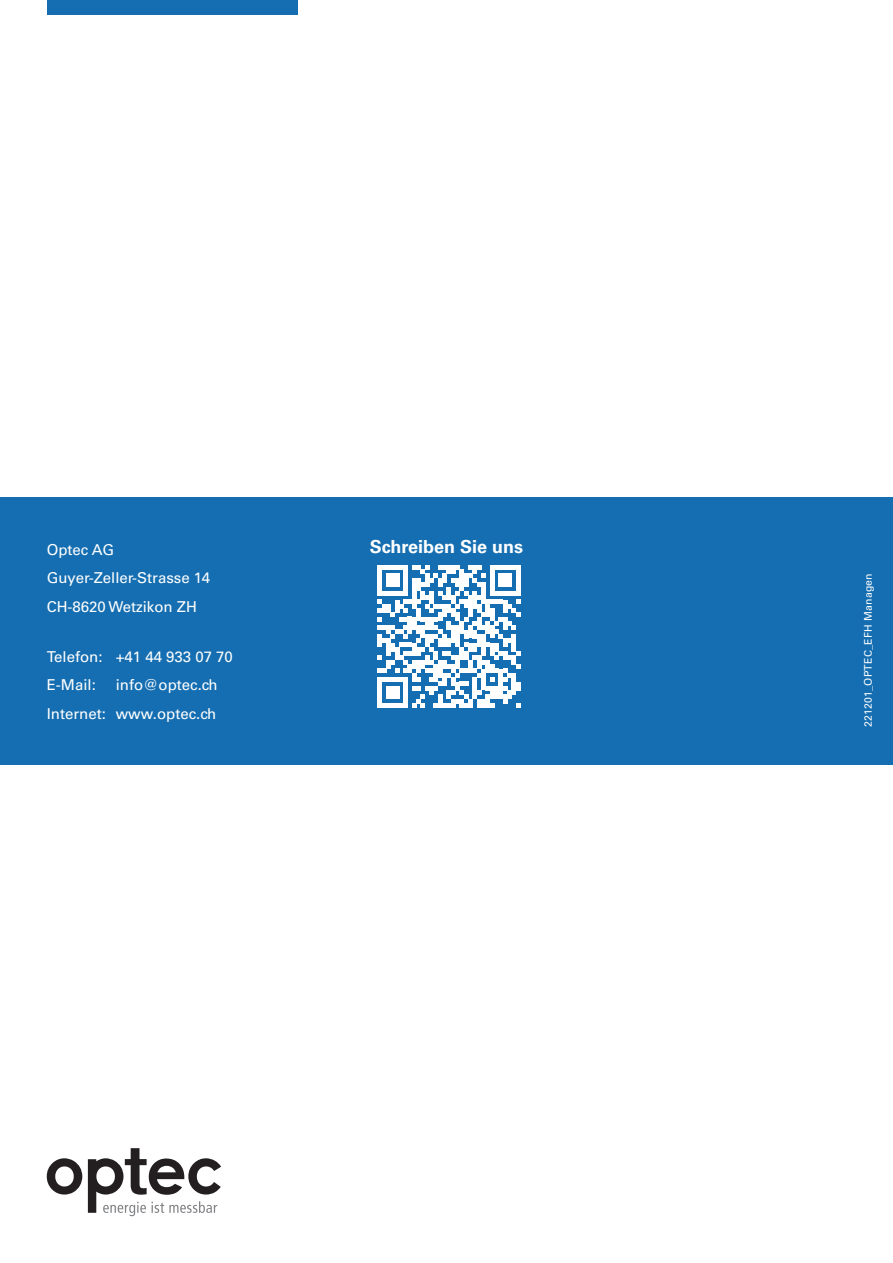
<style>
.page{position:relative;width:893px;height:1263px;background:#fff}
.page>*{position:absolute;margin:0;border:0;box-sizing:border-box;transform-origin:0 0}
.t1{font:700 18px "Univers LT Std";color:#fff}
.t2{font:15px/28.5px "Univers LT Std";color:#fff}
.t3{font:10.5px "Univers LT Std";letter-spacing:.02em;color:#fff}
</style>
<div class="page">
<div style="left:47px;top:0;width:251px;height:15px;background:#156eb1"></div>
<div style="left:0;top:497px;width:893px;height:268px;background:#156eb1"></div>
<svg style="left:47px;top:1158px;width:35px;height:36px"></svg>
<svg style="left:88px;top:1148px;width:133px;height:68px"></svg>
<svg style="left:378px;top:565px;width:142px;height:143px"></svg>
<p class="t2" style="left:47px;top:535px;width:165px">Optec AG<br>Guyer-Zeller-Strasse 14<br>CH-8620 Wetzikon ZH</p>
<p class="t2" style="left:47px;top:642px;width:188px">Telefon: +41 44 933 07 70<br>E-Mail:</p>
<p class="t2" style="left:47px;top:671px;width:172px;text-align:right">info@optec.ch<br>Internet: www.optec.ch</p>
<p class="t1" style="left:370px;top:536px;width:155px">Schreiben Sie uns</p>
<p class="t3" style="left:862px;top:727px;width:155px;rotate:-90deg">221201_OPTEC_EFH Managen</p>
</div>
